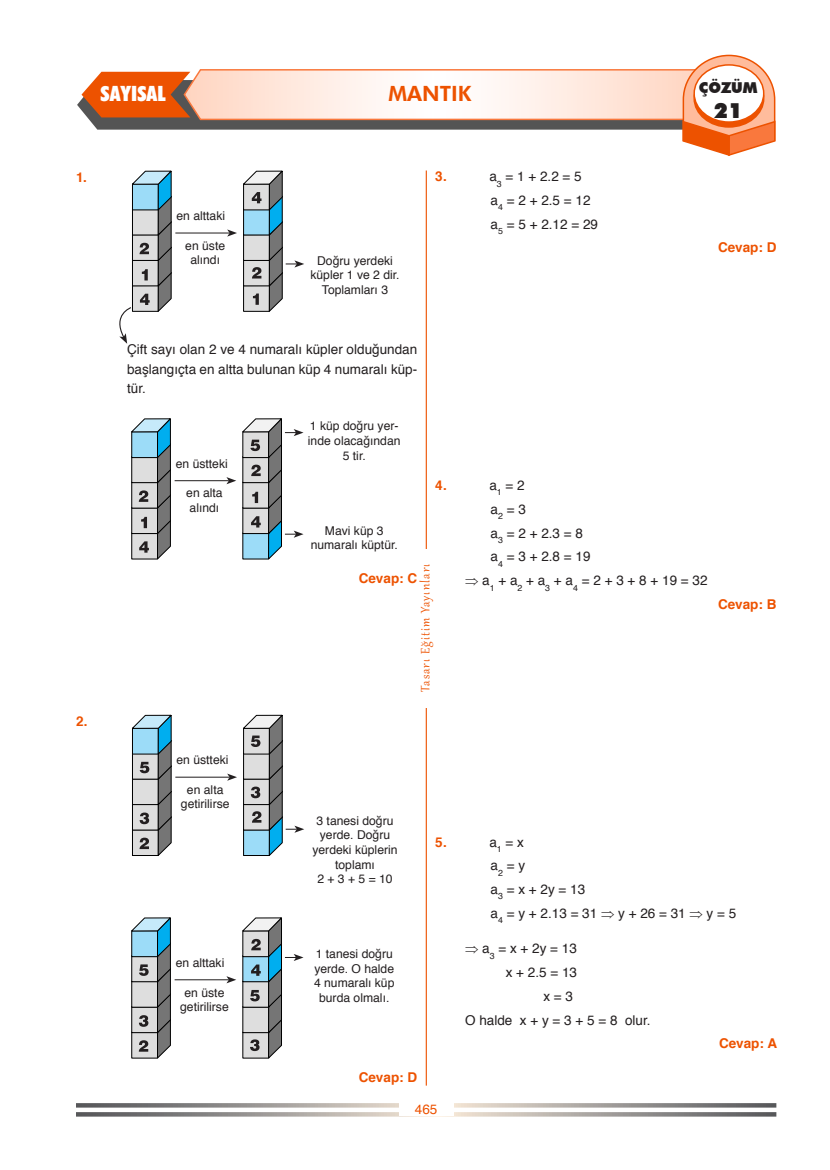
<style>
.page{position:relative;width:830px;height:1170px;background:#fff}
.page>*{position:absolute;margin:0;border:0;box-sizing:border-box;transform-origin:0 0}
.t1{font:900 condensed 21px "Futura BT";color:#fff}
.t2{font:800 21px "Futura BT";color:#ed5200}
.t3{font:900 21px "Futura BT";color:#231f20}
.t4{font:15px "Gabriola";letter-spacing:.07em;color:#ed5200}
.t5{font:900 15px "Futura BT";color:#231f20}
.paragraf{font:13.5px "Helvetica";color:#231f20}
.alt_alta{font:13.5px/19.5px "Helvetica";color:#231f20;text-align:justify}
.cevap{font:700 13.5px "Helvetica";color:#ed5200}
.t6{font:13.5px "Helvetica";color:#ed5200}
.t7{font:12.15px/14.5px "Helvetica";color:#231f20;text-align:center}
</style>
<div class="page">
<svg style="left:76px;top:1103px;width:700px;height:4px;background:#9d9996"></svg>
<svg style="left:76px;top:1112px;width:700px;height:4px;background:#9d9996"></svg>
<div style="left:398px;top:1103px;width:55px;height:13px;background:#fff"></div>
<hr style="left:425px;top:170px;width:1px;height:915px;background:#ed5200">
<div style="left:419px;top:548px;width:14px;height:159px;background:#fff"></div>
<svg style="left:77px;top:54px;width:698px;height:102px"></svg>
<div style="left:693px;top:70px;width:70px;height:57px;background:#ed5200;border-radius:50%"></div>
<div style="left:693px;top:69px;width:71px;height:59px;border:2px solid #ed5200;border-radius:50%"></div>
<div style="left:693px;top:65px;width:70px;height:57px;background:#fff;border-radius:50%"></div>
<div style="left:693px;top:64px;width:71px;height:59px;border:2px solid #ed5200;border-radius:50%"></div>
<hr style="left:175px;top:232px;width:54px;height:1px;background:#231f20">
<svg style="left:227px;top:170px;width:77px;height:142px"></svg>
<svg style="left:119px;top:170px;width:53px;height:174px"></svg>
<svg style="left:131px;top:418px;width:40px;height:142px;background:#95a6ad"></svg>
<hr style="left:174px;top:480px;width:55px;height:1px;background:#231f20">
<svg style="left:226px;top:418px;width:77px;height:142px"></svg>
<hr style="left:175px;top:776px;width:54px;height:1px;background:#231f20">
<svg style="left:227px;top:714px;width:77px;height:142px"></svg>
<svg style="left:132px;top:714px;width:40px;height:142px;background:#93a5ac"></svg>
<hr style="left:174px;top:979px;width:55px;height:1px;background:#231f20">
<svg style="left:131px;top:917px;width:40px;height:142px;background:#94a5ac"></svg>
<svg style="left:226px;top:917px;width:77px;height:142px"></svg>
<h1 class="t1" style="left:100px;top:81px;width:67px">SAYISAL</h1>
<h1 class="t2" style="left:388px;top:81px;width:84px">MANTIK</h1>
<p class="t5" style="left:698px;top:78px;width:60px">ÇÖZÜM</p>
<h1 class="t3" style="left:713px;top:98px;width:30px">21</h1>
<p class="cevap" style="left:76px;top:168px;width:12px">1.</p>
<p class="cevap" style="left:76px;top:711px;width:13px">2.</p>
<p class="t7" style="left:176px;top:209px;width:50px">en alttaki</p>
<p class="t7" style="left:185px;top:239px;width:41px">en üste alındı</p>
<p class="t7" style="left:310px;top:254px;width:91px">Doğru yerdeki küpler 1 ve 2 dir.<br>Toplamları 3</p>
<p class="cevap" style="left:435px;top:167px;width:13px">3.</p>
<p class="alt_alta" style="left:489px;top:167px;width:94px">a<sub>3</sub> = 1 + 2.2 = 5</p>
<p class="paragraf" style="left:490px;top:191px;width:101px">a<sub>4</sub> = 2 + 2.5 = 12</p>
<p class="paragraf" style="left:490px;top:215px;width:109px">a<sub>5</sub> = 5 + 2.12 = 29</p>
<p class="cevap" style="left:717px;top:238px;width:60px">Cevap: D</p>
<p class="alt_alta" style="left:127px;top:340px;width:291px">Çift sayı olan 2 ve 4 numaralı küpler olduğundan başlangıçta en altta bulunan küp 4 numaralı küp&shy;tür.</p>
<p class="t7" style="left:176px;top:457px;width:54px">en üstteki</p>
<p class="t7" style="left:186px;top:486px;width:38px;text-align:left">en alta alındı</p>
<p class="t7" style="left:308px;top:419px;width:94px">1 küp doğru yer&shy;inde olacağından<br>5 tir.</p>
<p class="cevap" style="left:435px;top:476px;width:13px">4.</p>
<p class="alt_alta" style="left:489px;top:476px;width:37px">a<sub>1</sub> = 2</p>
<p class="paragraf" style="left:490px;top:500px;width:37px">a<sub>2</sub> = 3</p>
<p class="paragraf" style="left:490px;top:523px;width:94px">a<sub>3</sub> = 2 + 2.3 = 8</p>
<p class="paragraf" style="left:490px;top:547px;width:101px">a<sub>4</sub> = 3 + 2.8 = 19</p>
<p class="paragraf" style="left:465px;top:571px;width:244px">⇒ a<sub>1</sub> + a<sub>2</sub> + a<sub>3</sub> + a<sub>4</sub> = 2 + 3 + 8 + 19 = 32</p>
<p class="t7" style="left:310px;top:524px;width:89px">Mavi küp 3 numaralı küptür.</p>
<p class="t4" style="left:415px;top:692px;width:130px;rotate:-90deg">Tasarı Eğitim Yayınları</p>
<p class="cevap" style="left:358px;top:569px;width:60px">Cevap: C</p>
<p class="cevap" style="left:717px;top:595px;width:60px">Cevap: B</p>
<p class="t7" style="left:176px;top:753px;width:54px">en üstteki</p>
<p class="t7" style="left:181px;top:783px;width:50px">en alta getirilirse</p>
<p class="t7" style="left:176px;top:956px;width:50px">en alttaki</p>
<p class="t7" style="left:180px;top:985px;width:50px">en üste getirilirse</p>
<p class="t7" style="left:312px;top:814px;width:87px">3 tanesi doğru yerde. Doğru yerdeki küplerin toplamı<br>2 + 3 + 5 = 10</p>
<p class="t7" style="left:314px;top:947px;width:82px">1 tanesi doğru yerde. O halde<br>4 numaralı küp burda olmalı.</p>
<p class="cevap" style="left:358px;top:1068px;width:60px">Cevap: D</p>
<p class="cevap" style="left:435px;top:832px;width:13px">5.</p>
<p class="alt_alta" style="left:489px;top:832px;width:36px">a<sub>1</sub> = x</p>
<p class="paragraf" style="left:490px;top:856px;width:36px">a<sub>2</sub> = y</p>
<p class="paragraf" style="left:490px;top:880px;width:96px">a<sub>3</sub> = x + 2y = 13</p>
<p class="paragraf" style="left:490px;top:903px;width:247px">a<sub>4</sub> = y + 2.13 = 31 ⇒ y + 26 = 31 ⇒ y = 5</p>
<p class="paragraf" style="left:465px;top:939px;width:113px">⇒ a<sub>3</sub> = x + 2y = 13</p>
<p class="paragraf" style="left:505px;top:963px;width:73px">x + 2.5 = 13</p>
<p class="paragraf" style="left:543px;top:986px;width:31px">x = 3</p>
<p class="paragraf" style="left:465px;top:1010px;width:187px">O halde x + y = 3 + 5 = 8 olur.</p>
<p class="cevap" style="left:718px;top:1034px;width:60px">Cevap: A</p>
<p class="t6" style="left:414px;top:1099px;width:24px">465</p>
</div>
